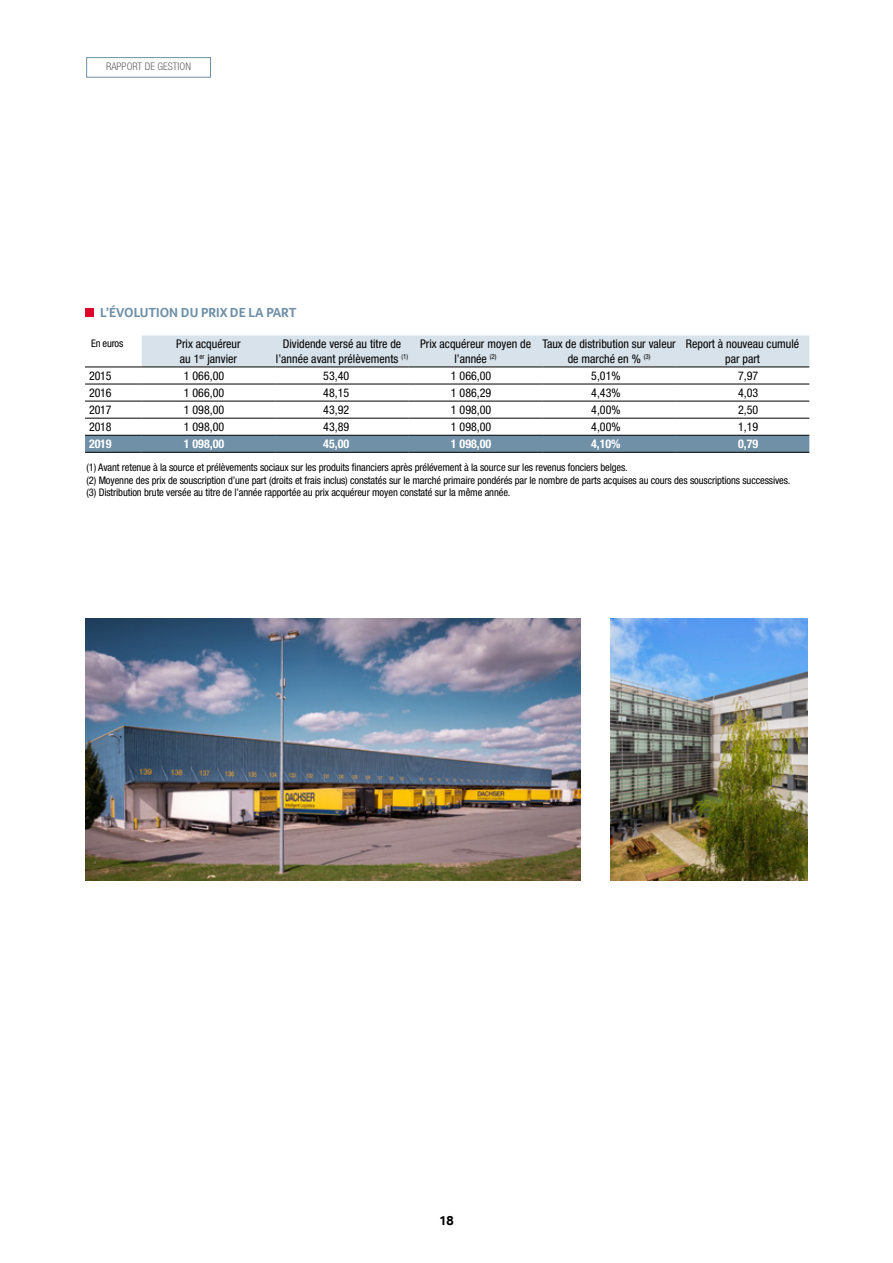
<style>
.page{position:relative;width:893px;height:1263px;background:#fff}
.page>*{position:absolute;margin:0;border:0;box-sizing:border-box;transform-origin:0 0}
.t1{font:700 13.5px "Foco";color:#6f90a7}
.t2{font:700 13.5px "Foco";color:#000}
.t3{font:condensed 12px/14.4px "Helvetica Neue LT Pro";color:#000;text-align:center}
.t4{font:700 condensed 12px "Helvetica Neue LT Pro";color:#fff}
.t5{font:condensed 10.5px/12.6px "Helvetica Neue LT Pro";letter-spacing:-.01em;color:#000}
.t6{font:300 condensed 10.5px "Helvetica Neue LT Pro";color:#646363}
</style>
<div class="page">
<div style="left:86px;top:57px;width:125px;height:20px;border:1px solid #6f90a7"></div>
<div style="left:142px;top:335px;width:667px;height:32px;background:#d8e2ea"></div>
<div style="left:85px;top:436px;width:724px;height:16px;background:#6f90a7"></div>
<hr style="left:85px;top:367px;width:57px;height:1px;background:#000">
<hr style="left:85px;top:384px;width:57px;height:1px;background:#000">
<hr style="left:142px;top:384px;width:133px;height:1px;background:#000">
<hr style="left:275px;top:384px;width:134px;height:1px;background:#000">
<hr style="left:409px;top:384px;width:133px;height:1px;background:#000">
<hr style="left:542px;top:384px;width:134px;height:1px;background:#000">
<hr style="left:676px;top:384px;width:133px;height:1px;background:#000">
<hr style="left:85px;top:401px;width:57px;height:1px;background:#000">
<hr style="left:85px;top:418px;width:57px;height:1px;background:#000">
<hr style="left:85px;top:435px;width:57px;height:1px;background:#000">
<hr style="left:142px;top:401px;width:133px;height:1px;background:#000">
<hr style="left:142px;top:418px;width:133px;height:1px;background:#000">
<hr style="left:142px;top:435px;width:133px;height:1px;background:#000">
<hr style="left:275px;top:401px;width:134px;height:1px;background:#000">
<hr style="left:275px;top:418px;width:134px;height:1px;background:#000">
<hr style="left:275px;top:435px;width:134px;height:1px;background:#000">
<hr style="left:409px;top:401px;width:133px;height:1px;background:#000">
<hr style="left:542px;top:401px;width:134px;height:1px;background:#000">
<hr style="left:676px;top:401px;width:133px;height:1px;background:#000">
<hr style="left:409px;top:418px;width:133px;height:1px;background:#000">
<hr style="left:542px;top:418px;width:134px;height:1px;background:#000">
<hr style="left:676px;top:418px;width:133px;height:1px;background:#000">
<hr style="left:409px;top:435px;width:133px;height:1px;background:#000">
<hr style="left:542px;top:435px;width:134px;height:1px;background:#000">
<hr style="left:676px;top:435px;width:133px;height:1px;background:#000">
<hr style="left:142px;top:367px;width:133px;height:1px;background:#000">
<hr style="left:275px;top:367px;width:134px;height:1px;background:#000">
<hr style="left:409px;top:367px;width:133px;height:1px;background:#000">
<hr style="left:542px;top:367px;width:134px;height:1px;background:#000">
<hr style="left:676px;top:367px;width:133px;height:1px;background:#000">
<hr style="left:85px;top:452px;width:57px;height:1px;background:#000">
<hr style="left:142px;top:452px;width:133px;height:1px;background:#000">
<hr style="left:275px;top:452px;width:134px;height:1px;background:#000">
<hr style="left:409px;top:452px;width:133px;height:1px;background:#000">
<hr style="left:542px;top:452px;width:134px;height:1px;background:#000">
<hr style="left:676px;top:452px;width:133px;height:1px;background:#000">
<div style="left:85px;top:309px;width:9px;height:8px;background:#dd052b"></div>
<img style="left:85px;top:619px;width:495px;height:261px">
<img style="left:611px;top:619px;width:197px;height:261px">
<p class="t6" style="left:106px;top:60px;width:86px">RAPPORT DE GESTION</p>
<p class="t1" style="left:100px;top:304px;width:198px">L’ÉVOLUTION DU PRIX DE LA PART</p>
<p class="t5" style="left:91px;top:337px;width:34px">En euros</p>
<p class="t3" style="left:176px;top:337px;width:66px">Prix acquéreur au 1<sup>er</sup> janvier</p>
<p class="t3" style="left:276px;top:337px;width:134px">Dividende versé au titre de l’année avant prélèvements <sup>(1)</sup></p>
<p class="t3" style="left:420px;top:337px;width:112px">Prix acquéreur moyen de l’année <sup>(2)</sup></p>
<p class="t3" style="left:542px;top:337px;width:135px">Taux de distribution sur valeur de marché en % <sup>(3)</sup></p>
<p class="t3" style="left:686px;top:337px;width:115px">Report à nouveau cumulé par part</p>
<p class="t3" style="left:89px;top:368px;width:24px">2015</p>
<p class="t3" style="left:184px;top:368px;width:42px">1 066,00</p>
<p class="t3" style="left:323px;top:368px;width:27px">53,40</p>
<p class="t3" style="left:451px;top:368px;width:42px">1 066,00</p>
<p class="t3" style="left:591px;top:368px;width:31px">5,01%</p>
<p class="t3" style="left:738px;top:368px;width:22px">7,97</p>
<p class="t3" style="left:89px;top:385px;width:24px">2016</p>
<p class="t3" style="left:184px;top:385px;width:42px">1 066,00</p>
<p class="t3" style="left:323px;top:385px;width:27px">48,15</p>
<p class="t3" style="left:451px;top:385px;width:42px">1 086,29</p>
<p class="t3" style="left:591px;top:385px;width:31px">4,43%</p>
<p class="t3" style="left:738px;top:385px;width:22px">4,03</p>
<p class="t3" style="left:89px;top:402px;width:24px">2017</p>
<p class="t3" style="left:184px;top:402px;width:42px">1 098,00</p>
<p class="t3" style="left:323px;top:402px;width:27px">43,92</p>
<p class="t3" style="left:451px;top:402px;width:42px">1 098,00</p>
<p class="t3" style="left:591px;top:402px;width:31px">4,00%</p>
<p class="t3" style="left:738px;top:402px;width:22px">2,50</p>
<p class="t3" style="left:89px;top:419px;width:24px">2018</p>
<p class="t3" style="left:184px;top:419px;width:42px">1 098,00</p>
<p class="t3" style="left:323px;top:419px;width:27px">43,89</p>
<p class="t3" style="left:451px;top:419px;width:42px">1 098,00</p>
<p class="t3" style="left:591px;top:419px;width:31px">4,00%</p>
<p class="t3" style="left:738px;top:419px;width:22px">1,19</p>
<p class="t4" style="left:89px;top:437px;width:24px">2019</p>
<p class="t4" style="left:184px;top:437px;width:42px">1 098,00</p>
<p class="t4" style="left:323px;top:437px;width:27px">45,00</p>
<p class="t4" style="left:451px;top:437px;width:42px">1 098,00</p>
<p class="t4" style="left:591px;top:437px;width:31px">4,10%</p>
<p class="t4" style="left:738px;top:437px;width:22px">0,79</p>
<p class="t5" style="left:86px;top:461px;width:705px">(1) Avant retenue à la source et prélèvements sociaux sur les produits financiers après prélévement à la source sur les revenus fonciers belges.<br>(2) Moyenne des prix de souscription d’une part (droits et frais inclus) constatés sur le marché primaire pondérés par le nombre de parts acquises au cours des souscriptions successives. (3) Distribution brute versée au titre de l’année rapportée au prix acquéreur moyen constaté sur la même année.</p>
<p class="t2" style="left:439px;top:1212px;width:16px">18</p>
</div>
